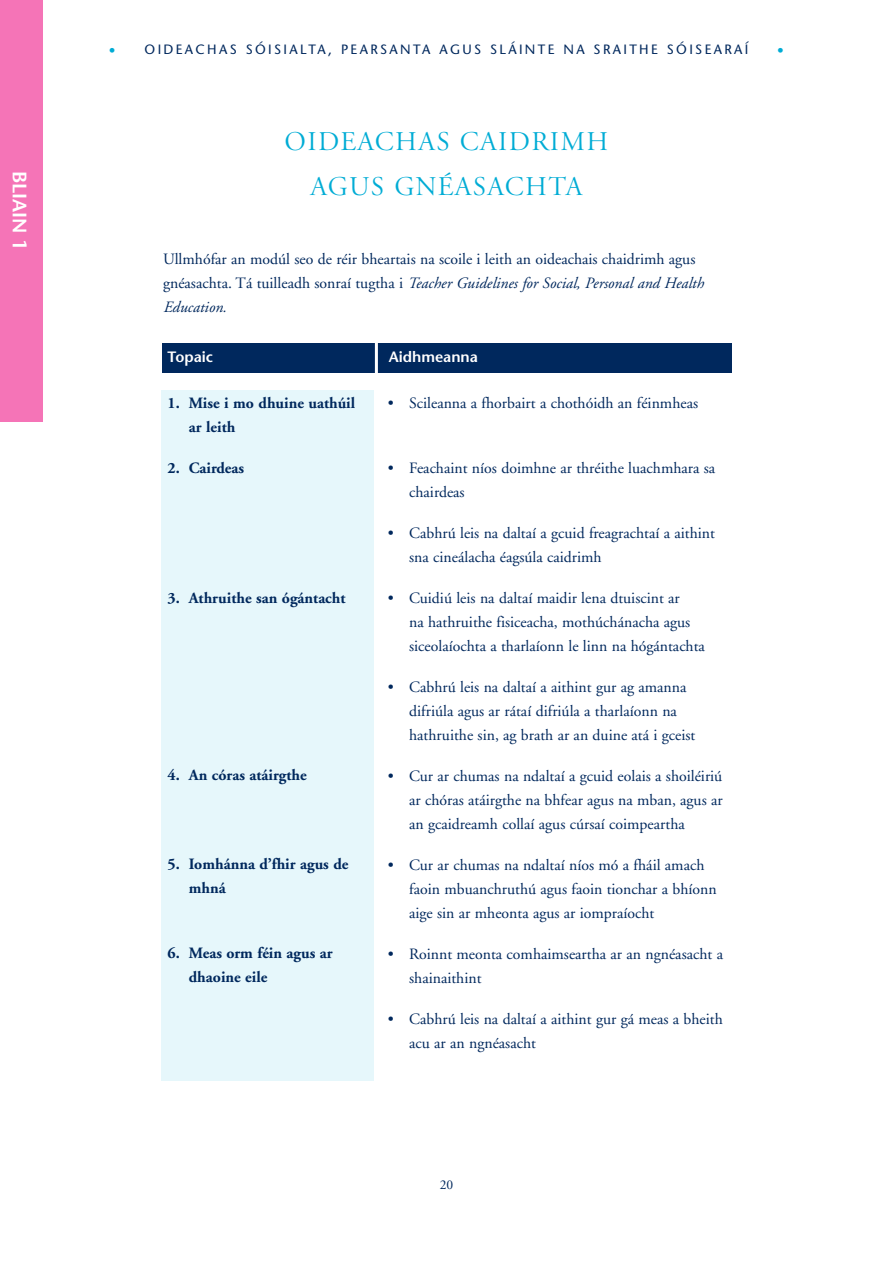
<style>
.page{position:relative;width:893px;height:1263px;background:#fff}
.page>*{position:absolute;margin:0;border:0;box-sizing:border-box;transform-origin:0 0}
.t1{font:27px "Adobe Garamond Titling";letter-spacing:.05em;color:#00acd5}
.t2{font:600 19.5px "Stone Sans";color:#fff}
.t3{font:15.75px/24px "Adobe Garamond";color:#00285d}
.t4{font:700 15.75px/24px "Adobe Garamond";color:#00285d}
.t5{font:600 15px "Stone Sans";color:#fff}
.t6{font:13.5px "Stone Sans";letter-spacing:.175em;color:#00285d}
.t7{font:13.5px "Adobe Garamond";color:#00285d}
.t8{font:13.5px "Stone Sans";color:#00acd5}
.s1{color:#00acd5}
.s2{font-style:italic}
</style>
<div class="page">
<div style="left:162px;top:343px;width:569px;height:30px;background:#00285d"></div>
<hr style="left:375px;top:336px;width:3px;height:38px;background:#fff">
<div style="left:162px;top:390px;width:212px;height:691px;background:#e6f7fb"></div>
<div style="left:0;top:0;width:43px;height:421px;background:#f574b7"></div>
<p class="t2" style="left:31px;top:171px;width:81px;rotate:90deg">Bliain 1</p>
<p class="t6" style="left:109px;top:41px;width:641px"><span class="s1">•</span> OIDEACHAS SÓISIALTA, PEARSANTA AGUS SLÁINTE NA SRAITHE SÓISEARAÍ</p>
<p class="t8" style="left:777px;top:43px;width:8px">•</p>
<h1 class="t1" style="left:284px;top:126px;width:42px">OIDEACHAS</h1>
<h1 class="t1" style="left:460px;top:126px;width:38px">CAIDRI</h1>
<h1 class="t1" style="left:561px;top:126px;width:47px">MH</h1>
<h1 class="t1" style="left:311px;top:171px;width:20px">AGUS</h1>
<h1 class="t1" style="left:394px;top:171px;width:80px">GNÉASACHTA</h1>
<p class="t3" style="left:163px;top:248px;width:542px">Ullmhófar an modúl seo de réir bheartais na scoile i leith an oideachais chaidrimh agus gnéasachta. Tá tuilleadh sonraí tugtha i <span class="s2">Teacher Guidelines for Social, Personal and Health<br>Education.</span></p>
<p class="t5" style="left:168px;top:348px;width:47px">Topaic</p>
<p class="t5" style="left:389px;top:348px;width:91px">Aidhmeanna</p>
<p class="t4" style="left:189px;top:391px;width:168px;text-indent:-21px">1. Mise i mo dhuine uathúil ar leith</p>
<p class="t4" style="left:168px;top:457px;width:78px">2. Cairdeas</p>
<p class="t3" style="left:388px;top:391px;width:312px">• Scileanna a fhorbairt a chothóidh an féinmheas</p>
<p class="t3" style="left:409px;top:456px;width:308px;text-indent:-21px">• Feachaint níos doimhne ar thréithe luachmhara sa chairdeas</p>
<p class="t3" style="left:409px;top:521px;width:307px;text-indent:-21px">• Cabhrú leis na daltaí a gcuid freagrachtaí a aithint sna cineálacha éagsúla caidrimh</p>
<p class="t3" style="left:409px;top:586px;width:297px;text-indent:-21px">• Cuidiú leis na daltaí maidir lena dtuiscint ar<br>na hathruithe fisiceacha, mothúchánacha agus siceolaíochta a tharlaíonn le linn na hógántachta</p>
<p class="t3" style="left:409px;top:675px;width:288px;text-indent:-21px">• Cabhrú leis na daltaí a aithint gur ag amanna difriúla agus ar rátaí difriúla a tharlaíonn na hathruithe sin, ag brath ar an duine atá i gceist</p>
<p class="t3" style="left:409px;top:764px;width:315px;text-align:justify;text-indent:-21px">• Cur ar chumas na ndaltaí a gcuid eolais a shoiléiriú ar chóras atáirgthe na bhfear agus na mban, agus ar an gcaidreamh collaí agus cúrsaí coimpeartha</p>
<p class="t3" style="left:409px;top:853px;width:309px;text-indent:-21px">• Cur ar chumas na ndaltaí níos mó a fháil amach faoin mbuanchruthú agus faoin tionchar a bhíonn aige sin ar mheonta agus ar iompraíocht</p>
<p class="t3" style="left:409px;top:942px;width:315px;text-indent:-21px">• Roinnt meonta comhaimseartha ar an ngnéasacht a shainaithint</p>
<p class="t3" style="left:409px;top:1007px;width:315px;text-indent:-21px">• Cabhrú leis na daltaí a aithint gur gá meas a bheith acu ar an ngnéasacht</p>
<p class="t4" style="left:168px;top:587px;width:179px">3. Athruithe san ógántacht</p>
<p class="t4" style="left:168px;top:764px;width:141px">4. An córas atáirgthe</p>
<p class="t4" style="left:189px;top:853px;width:161px;text-indent:-21px">5. Iomhánna d’fhir agus de mhná</p>
<p class="t4" style="left:189px;top:942px;width:145px;text-indent:-21px">6. Meas orm féin agus ar dhaoine eile</p>
<p class="t7" style="left:440px;top:1178px;width:15px">20</p>
</div>
